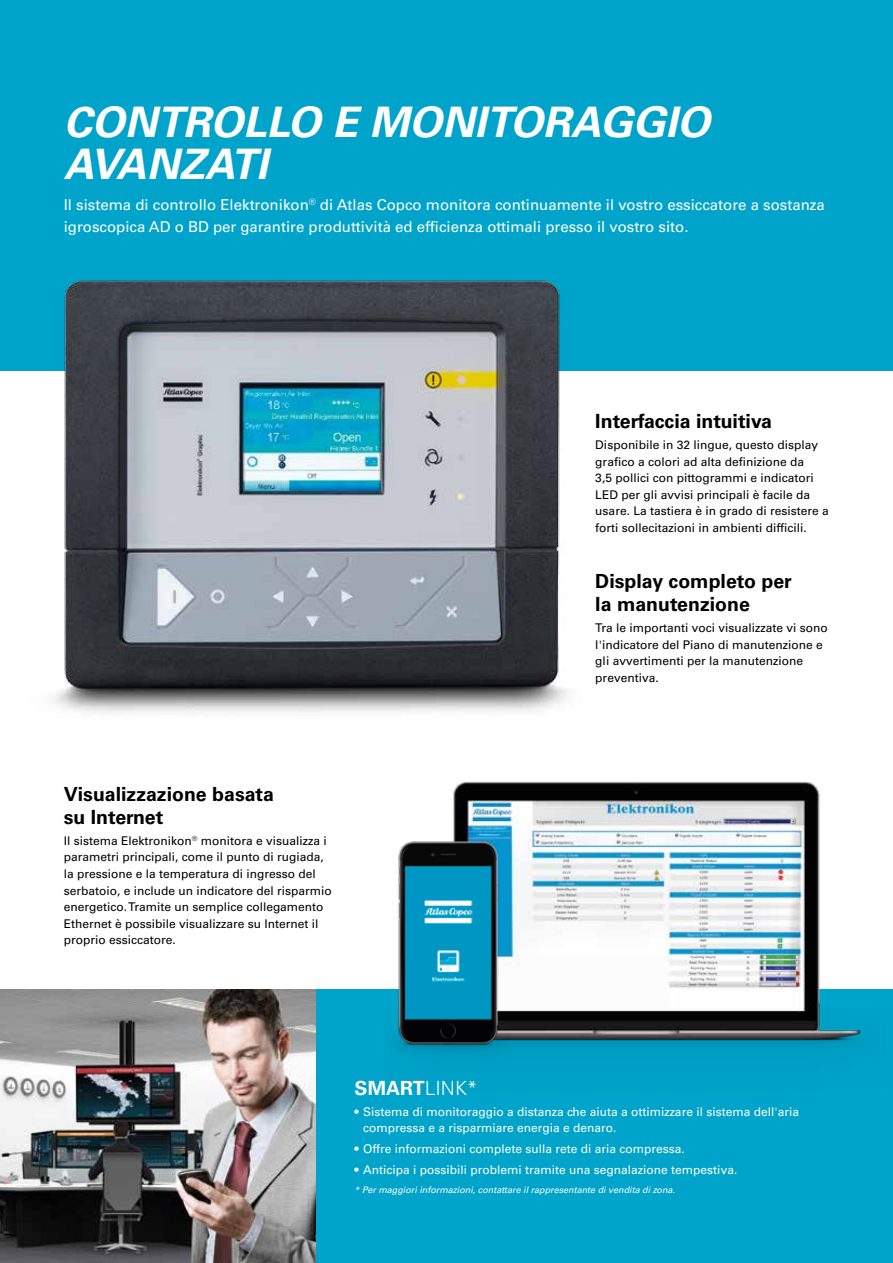
<style>
.page{position:relative;width:893px;height:1263px;background:#fff}
.page>*{position:absolute;margin:0;border:0;box-sizing:border-box;transform-origin:0 0}
.t1{font:italic 700 42px/42px "Univers LT Std";color:#fff}
.t2{font:700 19.5px/23.4px "Univers LT Std";color:#000}
.t3{font:700 19.5px "Univers LT Std";color:#fff}
.t4{font:15px/22.5px "Univers LT Std";color:#fff}
.t5{font:12px/16.5px "Univers LT Std";color:#000}
.t6{font:12px/16.5px "Univers LT Std";color:#fff}
.t7{font:italic 9px "Univers LT Std";color:#fff}
.s1{font-weight:300}
</style>
<div class="page">
<div style="left:0;top:0;width:893px;height:370px;background:#00a3c9"></div>
<img style="left:30px;top:280px;width:552px;height:433px">
<img style="left:0;top:989px;width:316px;height:274px">
<div style="left:316px;top:989px;width:577px;height:274px;background:#00a3c9"></div>
<img style="left:453px;top:781px;width:408px;height:269px">
<img style="left:397px;top:813px;width:146px;height:242px">
<h1 class="t1" style="left:64px;top:102px;width:648px">CONTROLLO E MONITORAGGIO<br>AVANZATI</h1>
<p class="t4" style="left:64px;top:193px;width:763px">Il sistema di controllo Elektronikon<sup>®</sup> di Atlas Copco monitora continuamente il vostro essiccatore a sostanza igroscopica AD o BD per garantire produttività ed efficienza ottimali presso il vostro sito.</p>
<h2 class="t2" style="left:595px;top:410px;width:178px">Interfaccia intuitiva</h2>
<p class="t5" style="left:595px;top:437px;width:235px">Disponibile in 32 lingue, questo display grafico a colori ad alta definizione da<br>3,5 pollici con pittogrammi e indicatori LED per gli avvisi principali è facile da usare. La tastiera è in grado di resistere a forti sollecitazioni in ambienti difficili.</p>
<h2 class="t2" style="left:64px;top:782px;width:212px">Visualizzazione basata su Internet</h2>
<p class="t5" style="left:64px;top:832px;width:270px">Il sistema Elektronikon<sup>®</sup> monitora e visualizza i parametri principali, come il punto di rugiada, la pressione e la temperatura di ingresso del serbatoio, e include un indicatore del risparmio energetico. Tramite un semplice collegamento Ethernet è possibile visualizzare su Internet il proprio essiccatore.</p>
<h2 class="t2" style="left:595px;top:570px;width:198px">Display completo per la manutenzione</h2>
<p class="t5" style="left:595px;top:620px;width:234px">Tra le importanti voci visualizzate vi sono l'indicatore del Piano di manutenzione e gli avvertimenti per la manutenzione preventiva.</p>
<h2 class="t3" style="left:355px;top:1077px;width:125px">SMART<span class="s1">LINK*</span></h2>
<p class="t6" style="left:363px;top:1103px;width:437px;text-indent:-9px">• Sistema di monitoraggio a distanza che aiuta a ottimizzare il sistema dell'aria compressa e a risparmiare energia e denaro.</p>
<p class="t6" style="left:355px;top:1141px;width:332px">• Offre informazioni complete sulla rete di aria compressa.</p>
<p class="t6" style="left:355px;top:1161px;width:384px">• Anticipa i possibili problemi tramite una segnalazione tempestiva.</p>
<p class="t7" style="left:355px;top:1185px;width:322px">* Per maggiori informazioni, contattare il rappresentante di vendita di zona.</p>
</div>
